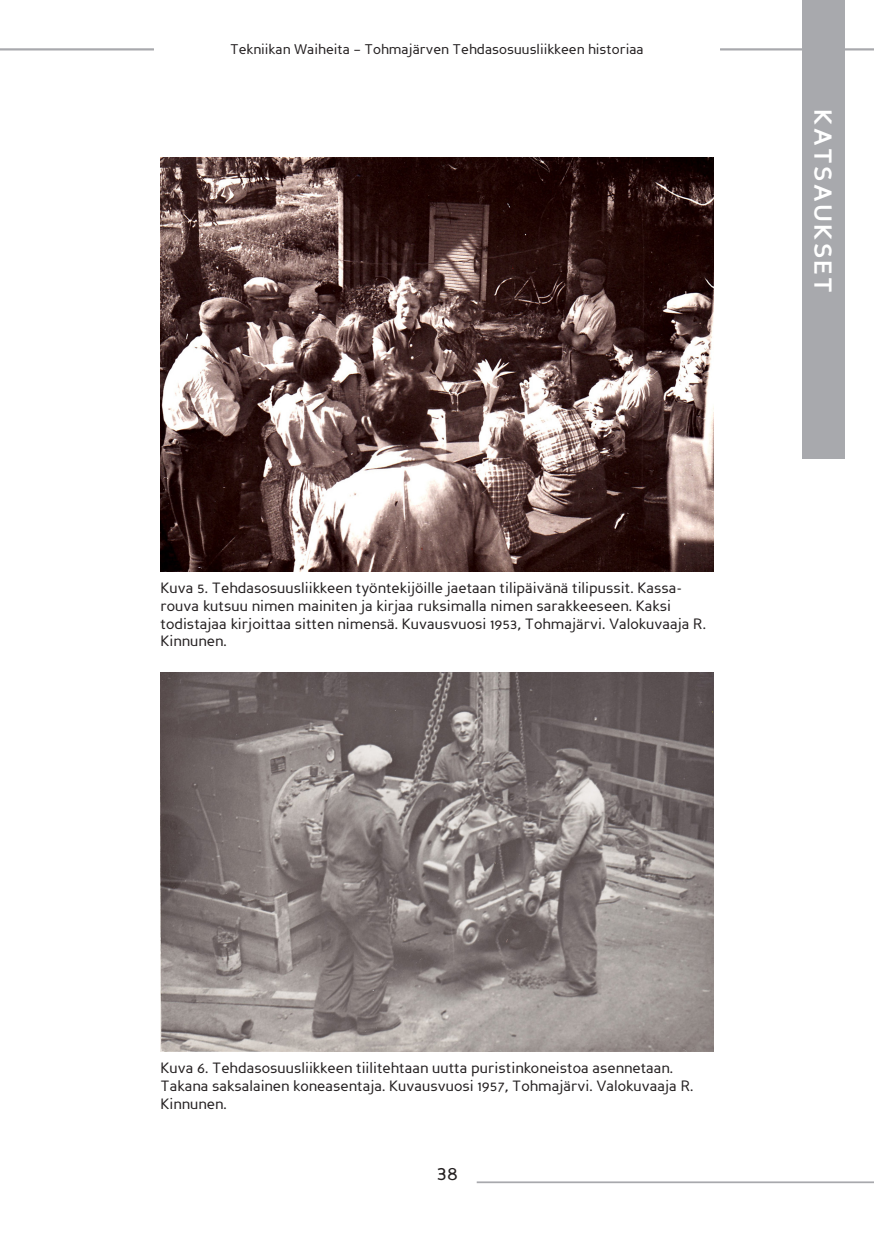
<style>
.page{position:relative;width:874px;height:1241px;background:#fff}
.page>*{position:absolute;margin:0;border:0;box-sizing:border-box;transform-origin:0 0}
.t1{font:700 24.5px "Perspective Sans";letter-spacing:.1em;color:#fff}
.t2{font:21px "Perspective Sans";color:#231f20}
.Kuvateksti{font:14.88px/17.8px "Perspective Sans";color:#231f20}
.t3{font:14px "Perspective Sans";color:#231f20}
</style>
<div class="page">
<div style="left:801px;top:0;width:42px;height:458px;background:#a8a9ad"></div>
<hr style="left:476px;top:1181px;width:397px;height:1px;background:#a8a9ad">
<hr style="left:719px;top:49px;width:154px;height:1px;background:#a8a9ad">
<hr style="left:0;top:49px;width:154px;height:1px;background:#a8a9ad">
<img style="left:160px;top:672px;width:553px;height:379px">
<img style="left:160px;top:157px;width:553px;height:414px">
<p class="t3" style="left:230px;top:41px;width:415px">Tekniikan Waiheita – Tohmajärven Tehdasosuusliikkeen historiaa</p>
<h1 class="t1" style="left:837px;top:109px;width:185px;rotate:90deg">KATSAUKSET</h1>
<p class="Kuvateksti" style="left:160px;top:579px;width:546px">Kuva 5. Tehdasosuusliikkeen työntekijöille jaetaan tilipäivänä tilipussit. Kassa&shy;rouva kutsuu nimen mainiten ja kirjaa ruksimalla nimen sarakkeeseen. Kaksi todistajaa kirjoittaa sitten nimensä. Kuvausvuosi 1953, Tohmajärvi. Valokuvaaja R.<br>Kinnunen.</p>
<p class="Kuvateksti" style="left:160px;top:1058px;width:534px">Kuva 6. Tehdasosuusliikkeen tiilitehtaan uutta puristinkoneistoa asennetaan.<br>Takana saksalainen koneasentaja. Kuvausvuosi 1957, Tohmajärvi. Valokuvaaja R.<br>Kinnunen.</p>
<h2 class="t2" style="left:437px;top:1160px;width:23px">38</h2>
</div>
